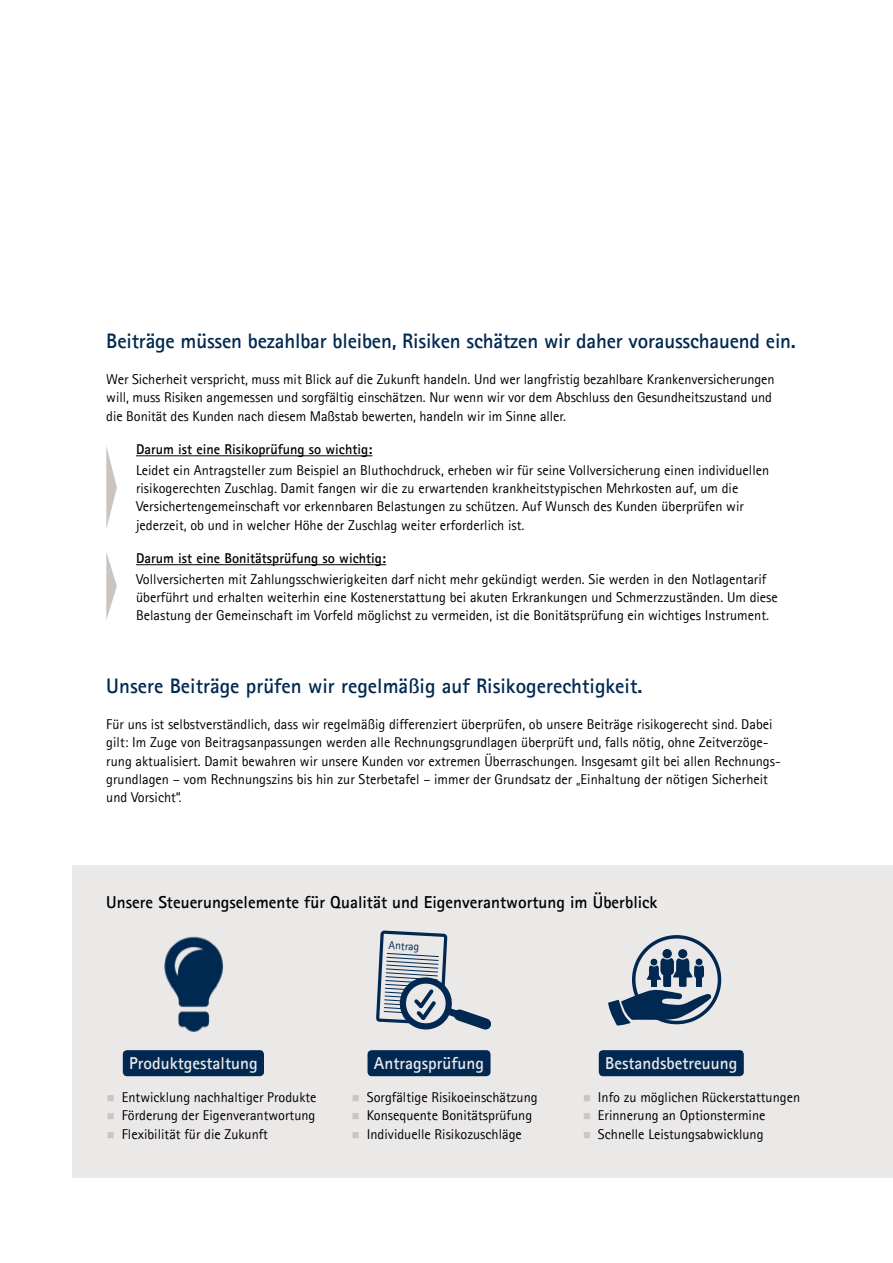
<style>
.page{position:relative;width:893px;height:1263px;background:#fff}
.page>*{position:absolute;margin:0;border:0;box-sizing:border-box;transform-origin:0 0}
.t1{font:700 21px "Agfa Rotis Sans Serif";letter-spacing:-.01em;color:#002851}
.t2{font:700 17.25px "Agfa Rotis Sans Serif";color:#000}
.t3{font:700 17.25px "Agfa Rotis Sans Serif";color:#ebe8e8}
.t4{font:14.25px/18.1px "Agfa Rotis Sans Serif";color:#000}
.t5{font:700 14.25px "Agfa Rotis Sans Serif";color:#000}
.t6{font:11.55px "Agfa Rotis Sans Serif";color:#002851}
</style>
<div class="page">
<div style="left:72px;top:865px;width:821px;height:313px;background:#ebe8e8"></div>
<div style="left:123px;top:1050px;width:141px;height:26px;background:#002851;border-radius:4px"></div>
<div style="left:368px;top:1050px;width:122px;height:26px;background:#002851;border-radius:4px"></div>
<div style="left:599px;top:1050px;width:145px;height:26px;background:#002851;border-radius:4px"></div>
<hr style="left:136px;top:456px;width:236px;height:1px;background:#000">
<hr style="left:136px;top:564px;width:250px;height:1px;background:#000">
<svg style="left:106px;top:446px;width:11px;height:83px"></svg>
<svg style="left:106px;top:552px;width:11px;height:68px"></svg>
<svg style="left:376px;top:930px;width:115px;height:100px"></svg>
<img style="left:164px;top:936px;width:60px;height:97px">
<div style="left:632px;top:935px;width:89px;height:89px;border:3px solid #002851;border-radius:50%"></div>
<div style="left:662px;top:948px;width:11px;height:11px;background:#e0dfe1;border-radius:50%"></div>
<div style="left:676px;top:958px;width:13px;height:17px;background:#6a7e94;border-radius:4px"></div>
<svg style="left:677px;top:948px;width:11px;height:11px"></svg>
<div style="left:677px;top:948px;width:12px;height:12px;border:1px solid #ebe8e8;border-radius:50%"></div>
<div style="left:662px;top:948px;width:10px;height:11px;background:#002851;border-radius:50%"></div>
<div style="left:661px;top:948px;width:12px;height:11px;border:1px solid #ebe8e8;border-radius:50%"></div>
<div style="left:695px;top:957px;width:8px;height:9px;border:1px solid #ebe8e8;border-radius:50%"></div>
<div style="left:650px;top:958px;width:8px;height:8px;border:1px solid #ebe8e8;border-radius:50%"></div>
<svg style="left:608px;top:959px;width:103px;height:66px"></svg>
<h1 class="t1" style="left:106px;top:328px;width:691px">Beiträge müssen bezahlbar bleiben, Risiken schätzen wir daher vorausschauend ein.</h1>
<p class="t4" style="left:106px;top:370px;width:670px">Wer Sicherheit verspricht, muss mit Blick auf die Zukunft handeln. Und wer langfristig bezahlbare Krankenversicherungen will, muss Risiken angemessen und sorgfältig einschätzen. Nur wenn wir vor dem Abschluss den Gesundheitszustand und die Bonität des Kunden nach diesem Maßstab bewerten, handeln wir im Sinne aller.</p>
<p class="t5" style="left:136px;top:440px;width:238px">Darum ist eine Risikoprüfung so wichtig:</p>
<p class="t4" style="left:136px;top:461px;width:635px">Leidet ein Antragsteller zum Beispiel an Bluthochdruck, erheben wir für seine Vollversicherung einen individuellen risikogerechten Zuschlag. Damit fangen wir die zu erwartenden krankheitstypischen Mehrkosten auf, um die Versichertengemeinschaft vor erkennbaren Belastungen zu schützen. Auf Wunsch des Kunden überprüfen wir jederzeit, ob und in welcher Höhe der Zuschlag weiter erforderlich ist.</p>
<p class="t5" style="left:136px;top:549px;width:252px">Darum ist eine Bonitätsprüfung so wichtig:</p>
<p class="t4" style="left:136px;top:570px;width:643px">Vollversicherten mit Zahlungsschwierigkeiten darf nicht mehr gekündigt werden. Sie werden in den Notlagentarif überführt und erhalten weiterhin eine Kostenerstattung bei akuten Erkrankungen und Schmerzzuständen. Um diese<br>Belastung der Gemeinschaft im Vorfeld möglichst zu vermeiden, ist die Bonitätsprüfung ein wichtiges Instrument.</p>
<h1 class="t1" style="left:106px;top:673px;width:538px">Unsere Beiträge prüfen wir regelmäßig auf Risikogerechtigkeit.</h1>
<p class="t4" style="left:106px;top:715px;width:676px">Für uns ist selbstverständlich, dass wir regelmäßig differenziert überprüfen, ob unsere Beiträge risikogerecht sind. Dabei gilt: Im Zuge von Beitragsanpassungen werden alle Rechnungsgrundlagen überprüft und, falls nötig, ohne Zeitverzöge&shy;rung aktualisiert. Damit bewahren wir unsere Kunden vor extremen Überraschungen. Insgesamt gilt bei allen Rechnungs&shy;grundlagen – vom Rechnungszins bis hin zur Sterbetafel – immer der Grundsatz der „Einhaltung der nötigen Sicherheit und Vorsicht“.</p>
<p class="t2" style="left:106px;top:891px;width:553px">Unsere Steuerungselemente für Qualität und Eigenverantwortung im Überblick</p>
<p class="t3" style="left:129px;top:1052px;width:130px">Produktgestaltung</p>
<p class="t4" style="left:122px;top:1088px;width:196px">Entwicklung nachhaltiger Produkte</p>
<p class="t4" style="left:122px;top:1125px;width:148px">Flexibilität für die Zukunft</p>
<p class="t4" style="left:122px;top:1106px;width:195px">Förderung der Eigenverantwortung</p>
<p class="t6" style="left:389px;top:938px;width:32px;rotate:3deg">Antrag</p>
<p class="t3" style="left:374px;top:1052px;width:112px">Antragsprüfung</p>
<p class="t4" style="left:367px;top:1088px;width:172px">Sorgfältige Risikoeinschätzung<br>Konsequente Bonitätsprüfung<br>Individuelle Risikozuschläge</p>
<p class="t3" style="left:605px;top:1052px;width:134px">Bestandsbetreuung</p>
<p class="t4" style="left:598px;top:1088px;width:204px">Info zu möglichen Rückerstattungen<br>Erinnerung an Optionstermine<br>Schnelle Leistungsabwicklung</p>
</div>
